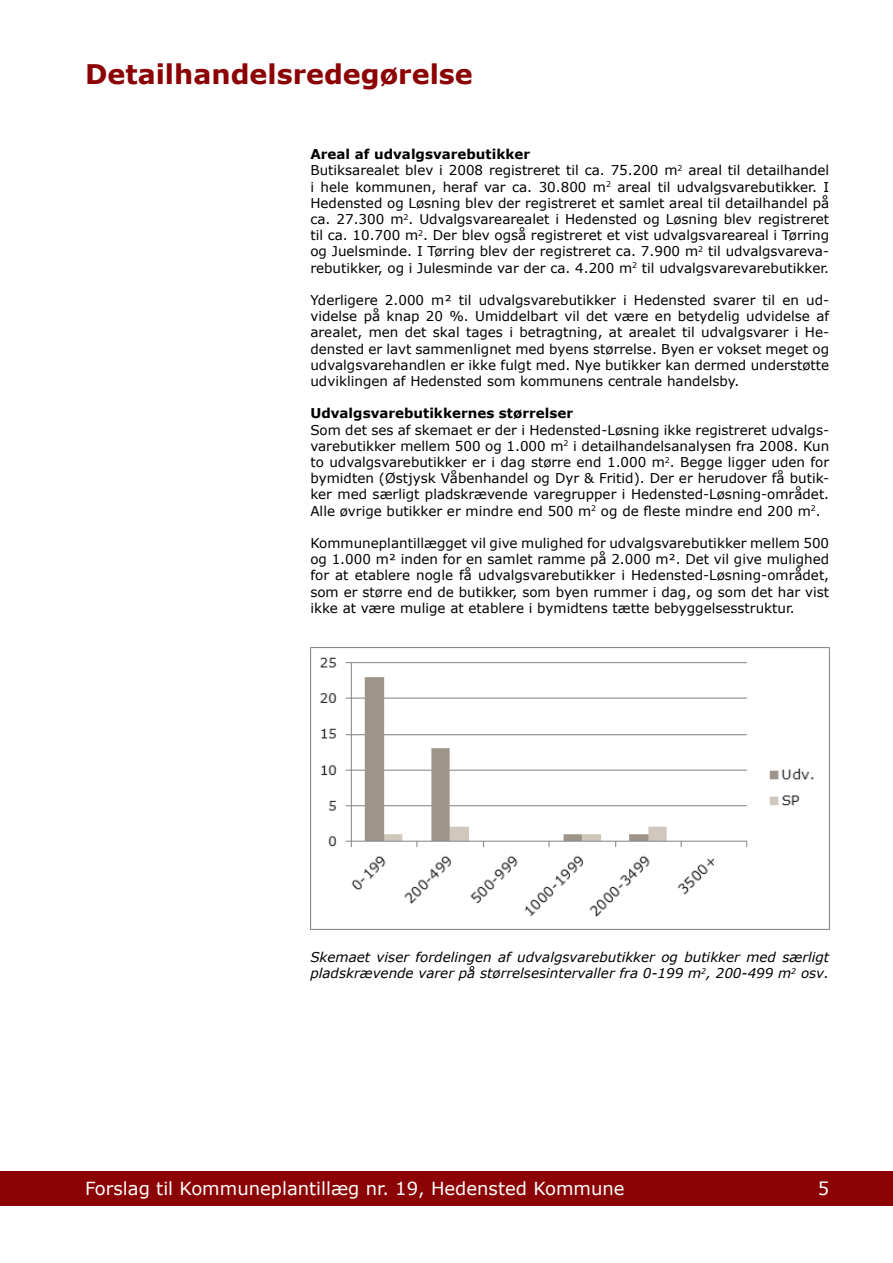
<style>
.page{position:relative;width:893px;height:1263px;background:#fff}
.page>*{position:absolute;margin:0;border:0;box-sizing:border-box;transform-origin:0 0}
.t1{font:700 27px "Verdana";color:#8b0304}
.t2{font:18px "Verdana";color:#fff}
.t3{font:13.5px/16.2px "Verdana";color:#000;text-align:justify}
.t4{font:italic 13.5px/16.2px "Verdana";color:#000}
.t5{font:700 13.5px "Verdana";color:#000}
.s1{font-weight:700}
</style>
<div class="page">
<div style="left:0;top:1171px;width:893px;height:34px;background:#8b0304"></div>
<img style="left:310px;top:648px;width:519px;height:282px">
<h1 class="t1" style="left:85px;top:55px;width:389px">Detailhandelsredegørelse</h1>
<p class="t3" style="left:310px;top:146px;width:520px;text-align:left"><span class="s1">Areal af udvalgsvarebutikker<br></span>Butiksarealet blev i 2008 registreret til ca. 75.200 m<sup>2</sup> areal til detailhandel i hele kommunen, heraf var ca. 30.800 m<sup>2</sup> areal til udvalgsvarebutikker. I Hedensted og Løsning blev der registreret et samlet areal til detailhandel på ca. 27.300 m<sup>2</sup>. Udvalgsvarearealet i Hedensted og Løsning blev registreret til ca. 10.700 m<sup>2</sup>. Der blev også registreret et vist udvalgsvareareal i Tørring og Juelsminde. I Tørring blev der registreret ca. 7.900 m<sup>2</sup> til udvalgsvareva&shy;rebutikker, og i Julesminde var der ca. 4.200 m<sup>2</sup> til udvalgsvarevarebutikker.</p>
<p class="t3" style="left:310px;top:292px;width:520px">Yderligere 2.000 m² til udvalgsvarebutikker i Hedensted svarer til en ud&shy;videlse på knap 20 %. Umiddelbart vil det være en betydelig udvidelse af arealet, men det skal tages i betragtning, at arealet til udvalgsvarer i He&shy;densted er lavt sammenlignet med byens størrelse. Byen er vokset meget og udvalgsvarehandlen er ikke fulgt med. Nye butikker kan dermed understøtte udviklingen af Hedensted som kommunens centrale handelsby.</p>
<p class="t5" style="left:310px;top:404px;width:264px">Udvalgsvarebutikkernes størrelser</p>
<p class="t3" style="left:310px;top:421px;width:520px">Som det ses af skemaet er der i Hedensted-Løsning ikke registreret udvalgs&shy;varebutikker mellem 500 og 1.000 m<sup>2</sup> i detailhandelsanalysen fra 2008. Kun to udvalgsvarebutikker er i dag større end 1.000 m<sup>2</sup>. Begge ligger uden for bymidten (Østjysk Våbenhandel og Dyr &amp; Fritid). Der er herudover få butik&shy;ker med særligt pladskrævende varegrupper i Hedensted-Løsning-området.<br>Alle øvrige butikker er mindre end 500 m<sup>2</sup> og de fleste mindre end 200 m<sup>2</sup>.</p>
<p class="t3" style="left:310px;top:535px;width:520px">Kommuneplantillægget vil give mulighed for udvalgsvarebutikker mellem 500 og 1.000 m² inden for en samlet ramme på 2.000 m². Det vil give mulighed for at etablere nogle få udvalgsvarebutikker i Hedensted-Løsning-området, som er større end de butikker, som byen rummer i dag, og som det har vist ikke at være mulige at etablere i bymidtens tætte bebyggelsesstruktur.</p>
<p class="t4" style="left:310px;top:949px;width:520px">Skemaet viser fordelingen af udvalgsvarebutikker og butikker med særligt pladskrævende varer på størrelsesintervaller fra 0-199 m<sup>2</sup>, 200-499 m<sup>2</sup> osv.</p>
<h2 class="t2" style="left:85px;top:1176px;width:541px">Forslag til Kommuneplantillæg nr. 19, Hedensted Kommune</h2>
<h2 class="t2" style="left:818px;top:1176px;width:13px">5</h2>
</div>
